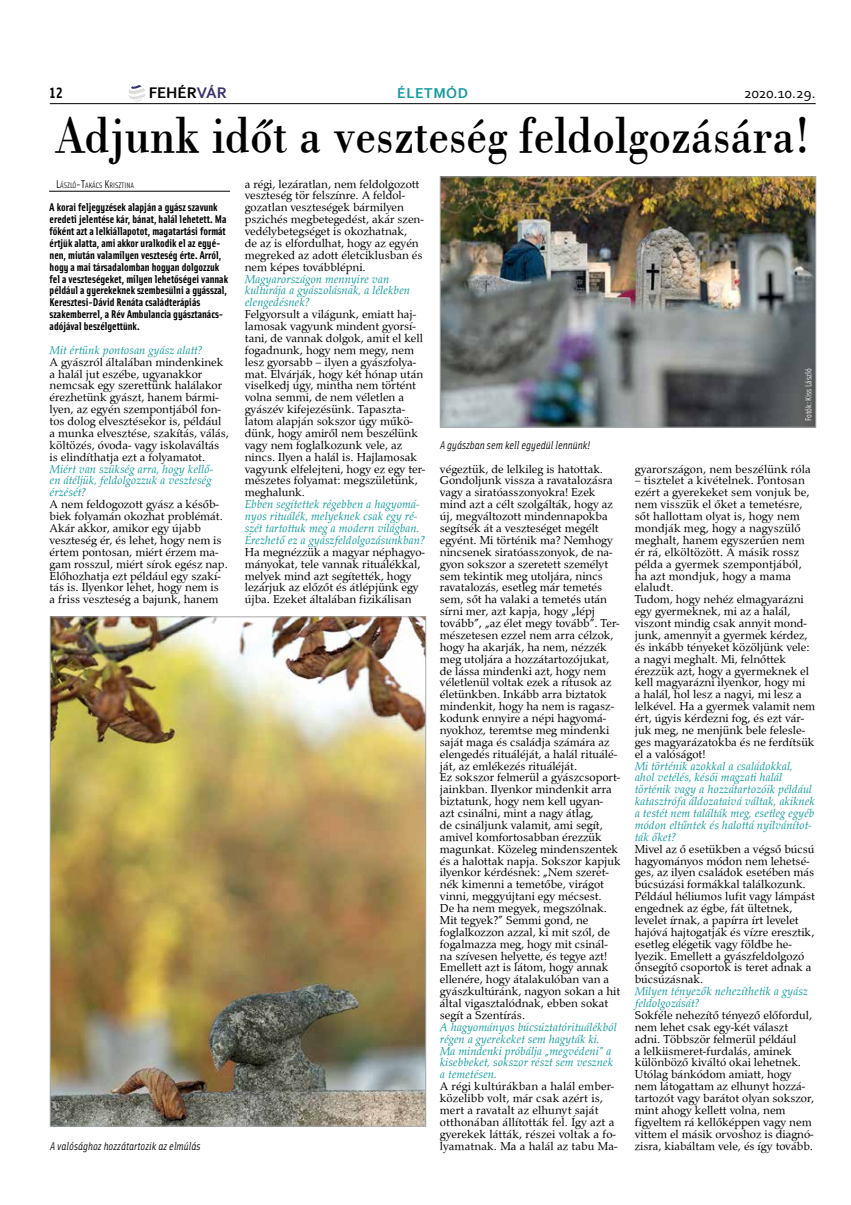
<style>
.page{position:relative;width:851px;height:1205px;background:#fff}
.page>*{position:absolute;margin:0;border:0;box-sizing:border-box;transform-origin:0 0}
.t1{font:52.5px "Bodoni PFL";color:#000;scale:.87 1}
.t2{font:700 16.12px "Corbel";color:#000}
.t3{font:15px "Corbel";letter-spacing:-.02em;color:#000}
.t4{font:700 15px "Corbel";letter-spacing:.04em;color:#149c9e}
.t5{font:700 15px "Solex";color:#000}
.t6{font:11.88px/11.9px "Palladius";color:#000}
.t7{font:italic 11.88px/11.9px "Palladius";color:#149c9e}
.t8{font:700 11.25px/11.9px "Solex";color:#000}
.t9{font:italic 11.25px "Solex";color:#000}
.t10{font:8.75px "Solex";color:#fff}
.t11{font:7.88px "Solex";color:#000}
.s1{color:#3c316c}
.s2{font-size:11.25px}
</style>
<div class="page">
<hr style="left:50px;top:103px;width:765px;height:1px;background:#000">
<svg style="left:128px;top:85px;width:17px;height:16px"></svg>
<hr style="left:49px;top:191px;width:181px;height:1px;background:#000">
<img style="left:442px;top:179px;width:371px;height:246px">
<div style="left:440px;top:177px;width:375px;height:250px;border:1px solid #a7a9ac"></div>
<img style="left:52px;top:619px;width:372px;height:505px">
<h2 class="t2" style="left:149px;top:82px;width:80px">FEHÉR<span class="s1">VÁR</span></h2>
<h1 class="t1" style="left:55px;top:98px;width:868px">Adjunk időt a veszteség feldolgozására!</h1>
<p class="t5" style="left:50px;top:83px;width:14px">12</p>
<p class="t4" style="left:397px;top:83px;width:72px">életmód</p>
<p class="t3" style="left:743px;top:84px;width:73px">2020.10.29.</p>
<p class="t11" style="left:56px;top:180px;width:79px"><span class="s2">L</span>ÁSZLÓ<span class="s2">-T</span>AKÁCS <span class="s2">K</span>RISZTINA</p>
<p class="t8" style="left:50px;top:201px;width:180px">A korai feljegyzések alapján a gyász szavunk eredeti jelentése kár, bánat, halál lehetett. Ma főként azt a lelkiállapotot, magatartási formát értjük alatta, ami akkor uralkodik el az egyé&shy;nen, miután valamilyen veszteség érte. Arról, hogy a mai társadalomban hogyan dolgozzuk fel a veszteségeket, milyen lehetőségei vannak például a gyerekeknek szembesülni a gyásszal, Keresztesi-Dávid Renáta családterápiás szakemberrel, a Rév Ambulancia gyásztanács&shy;adójával beszélgettünk.</p>
<p class="t7" style="left:50px;top:344px;width:154px">Mit értünk pontosan gyász alatt?</p>
<p class="t6" style="left:50px;top:356px;width:181px">A gyászról általában mindenkinek a halál jut eszébe, ugyanakkor nemcsak egy szerettünk halálakor érezhetünk gyászt, hanem bármi&shy;lyen, az egyén szempontjából fon&shy;tos dolog elvesztésekor is, például a munka elvesztése, szakítás, válás, költözés, óvoda- vagy iskolaváltás is elindíthatja ezt a folyamatot.</p>
<p class="t7" style="left:50px;top:463px;width:165px">Miért van szükség arra, hogy kellő&shy;en átéljük, feldolgozzuk a veszteség érzését?</p>
<p class="t6" style="left:50px;top:498px;width:180px">A nem feldogozott gyász a későb&shy;biek folyamán okozhat problémát.<br>Akár akkor, amikor egy újabb veszteség ér, és lehet, hogy nem is értem pontosan, miért érzem ma&shy;gam rosszul, miért sírok egész nap.<br>Előhozhatja ezt például egy szakí&shy;tás is. Ilyenkor lehet, hogy nem is<br>a friss veszteség a bajunk, hanem</p>
<p class="t9" style="left:50px;top:1138px;width:152px">A valósághoz hozzátartozik az elmúlás</p>
<p class="t6" style="left:245px;top:178px;width:180px">a régi, lezáratlan, nem feldolgozott veszteség tör felszínre. A feldol&shy;gozatlan veszteségek bármilyen pszichés megbetegedést, akár szen&shy;vedélybetegséget is okozhatnak,<br>de az is elfordulhat, hogy az egyén megreked az adott életciklusban és nem képes továbblépni.</p>
<p class="t7" style="left:245px;top:273px;width:167px">Magyarországon mennyire van kultúrája a gyászolásnak, a lélekben elengedésnek?</p>
<p class="t6" style="left:245px;top:308px;width:182px">Felgyorsult a világunk, emiatt haj&shy;lamosak vagyunk mindent gyorsí&shy;tani, de vannak dolgok, amit el kell fogadnunk, hogy nem megy, nem lesz gyorsabb – ilyen a gyászfolya&shy;mat. Elvárják, hogy két hónap után viselkedj úgy, mintha nem történt volna semmi, de nem véletlen a gyászév kifejezésünk. Tapaszta&shy;latom alapján sokszor úgy műkö&shy;dünk, hogy amiről nem beszélünk vagy nem foglalkozunk vele, az nincs. Ilyen a halál is. Hajlamosak vagyunk elfelejteni, hogy ez egy ter&shy;mészetes folyamat: megszületünk, meghalunk.</p>
<p class="t7" style="left:245px;top:498px;width:181px">Ebben segítettek régebben a hagyomá&shy;nyos rituálék, melyeknek csak egy ré&shy;szét tartottuk meg a modern világban.<br>Érezhető ez a gyászfeldolgozásunkban?</p>
<p class="t6" style="left:245px;top:546px;width:181px">Ha megnézzük a magyar néphagyo&shy;mányokat, tele vannak rituálékkal, melyek mind azt segítették, hogy lezárjuk az előzőt és átlépjünk egy újba. Ezeket általában fizikálisan</p>
<p class="t9" style="left:440px;top:438px;width:152px">A gyászban sem kell egyedül lennünk!</p>
<p class="t6" style="left:440px;top:463px;width:182px">végeztük, de lelkileg is hatottak.<br>Gondoljunk vissza a ravatalozásra vagy a siratóasszonyokra! Ezek mind azt a célt szolgálták, hogy az új, megváltozott mindennapokba segítsék át a veszteséget megélt egyént. Mi történik ma? Nemhogy nincsenek siratóasszonyok, de na&shy;gyon sokszor a szeretett személyt sem tekintik meg utoljára, nincs ravatalozás, esetleg már temetés sem, sőt ha valaki a temetés után sírni mer, azt kapja, hogy „lépj tovább”, „az élet megy tovább”. Ter&shy;mészetesen ezzel nem arra célzok, hogy ha akarják, ha nem, nézzék meg utoljára a hozzátartozójukat, de lássa mindenki azt, hogy nem véletlenül voltak ezek a rítusok az életünkben. Inkább arra biztatok mindenkit, hogy ha nem is ragasz&shy;kodunk ennyire a népi hagyomá&shy;nyokhoz, teremtse meg mindenki saját maga és családja számára az elengedés rituáléját, a halál rituálé&shy;ját, az emlékezés rituáléját.<br>Ez sokszor felmerül a gyászcsoport&shy;jainkban. Ilyenkor mindenkit arra biztatunk, hogy nem kell ugyan&shy;azt csinálni, mint a nagy átlag,<br>de csináljunk valamit, ami segít, amivel komfortosabban érezzük magunkat. Közeleg mindenszentek és a halottak napja. Sokszor kapjuk ilyenkor kérdésnek: „Nem szeret&shy;nék kimenni a temetőbe, virágot vinni, meggyújtani egy mécsest.<br>De ha nem megyek, megszólnak.<br>Mit tegyek?” Semmi gond, ne foglalkozzon azzal, ki mit szól, de fogalmazza meg, hogy mit csinál&shy;na szívesen helyette, és tegye azt!<br>Emellett azt is látom, hogy annak ellenére, hogy átalakulóban van a gyászkultúránk, nagyon sokan a hit által vigasztalódnak, ebben sokat segít a Szentírás.</p>
<p class="t7" style="left:440px;top:1021px;width:178px">A hagyományos búcsúztatórituálékból régen a gyerekeket sem hagyták ki.<br>Ma mindenki próbálja „megvédeni” a kisebbeket, sokszor részt sem vesznek a temetésen.</p>
<p class="t6" style="left:440px;top:1080px;width:179px">A régi kultúrákban a halál ember&shy;közelibb volt, már csak azért is, mert a ravatalt az elhunyt saját otthonában állították fel. Így azt a gyerekek látták, részei voltak a fo&shy;lyamatnak. Ma a halál az tabu Ma-</p>
<p class="t10" style="left:802px;top:421px;width:54px;rotate:-90deg">Fotók: Kiss László</p>
<p class="t6" style="left:634px;top:463px;width:177px">gyarországon, nem beszélünk róla</p>
<p class="t6" style="left:634px;top:475px;width:182px">– tisztelet a kivételnek. Pontosan ezért a gyerekeket sem vonjuk be, nem visszük el őket a temetésre, sőt hallottam olyat is, hogy nem mondják meg, hogy a nagyszülő meghalt, hanem egyszerűen nem ér rá, elköltözött. A másik rossz példa a gyermek szempontjából, ha azt mondjuk, hogy a mama elaludt.<br>Tudom, hogy nehéz elmagyarázni egy gyermeknek, mi az a halál, viszont mindig csak annyit mond&shy;junk, amennyit a gyermek kérdez, és inkább tényeket közöljünk vele: a nagyi meghalt. Mi, felnőttek érezzük azt, hogy a gyermeknek el kell magyarázni ilyenkor, hogy mi<br>a halál, hol lesz a nagyi, mi lesz a lelkével. Ha a gyermek valamit nem ért, úgyis kérdezni fog, és ezt vár&shy;juk meg, ne menjünk bele felesle&shy;ges magyarázatokba és ne ferdítsük el a valóságot!</p>
<p class="t7" style="left:634px;top:760px;width:182px">Mi történik azokkal a családokkal, ahol vetélés, késői magzati halál történik vagy a hozzátartozóik például katasztrófa áldozataivá váltak, akiknek a testét nem találták meg, esetleg egyéb módon eltűntek és halottá nyilvánítot&shy;ták őket?</p>
<p class="t6" style="left:634px;top:843px;width:182px">Mivel az ő esetükben a végső búcsú hagyományos módon nem lehetsé&shy;ges, az ilyen családok esetében más búcsúzási formákkal találkozunk.<br>Például héliumos lufit vagy lámpást engednek az égbe, fát ültetnek, levelet írnak, a papírra írt levelet hajóvá hajtogatják és vízre eresztik, esetleg elégetik vagy földbe he&shy;lyezik. Emellett a gyászfeldolgozó önsegítő csoportok is teret adnak a búcsúzásnak.</p>
<p class="t7" style="left:634px;top:985px;width:175px">Milyen tényezők nehezíthetik a gyász feldolgozását?</p>
<p class="t6" style="left:634px;top:1009px;width:181px">Sokféle nehezítő tényező előfordul, nem lehet csak egy-két választ adni. Többször felmerül például<br>a lelkiismeret-furdalás, aminek különböző kiváltó okai lehetnek.<br>Utólag bánkódom amiatt, hogy nem látogattam az elhunyt hozzá&shy;tartozót vagy barátot olyan sokszor, mint ahogy kellett volna, nem figyeltem rá kellőképpen vagy nem vittem el másik orvoshoz is diagnó&shy;zisra, kiabáltam vele, és így tovább.</p>
</div>
